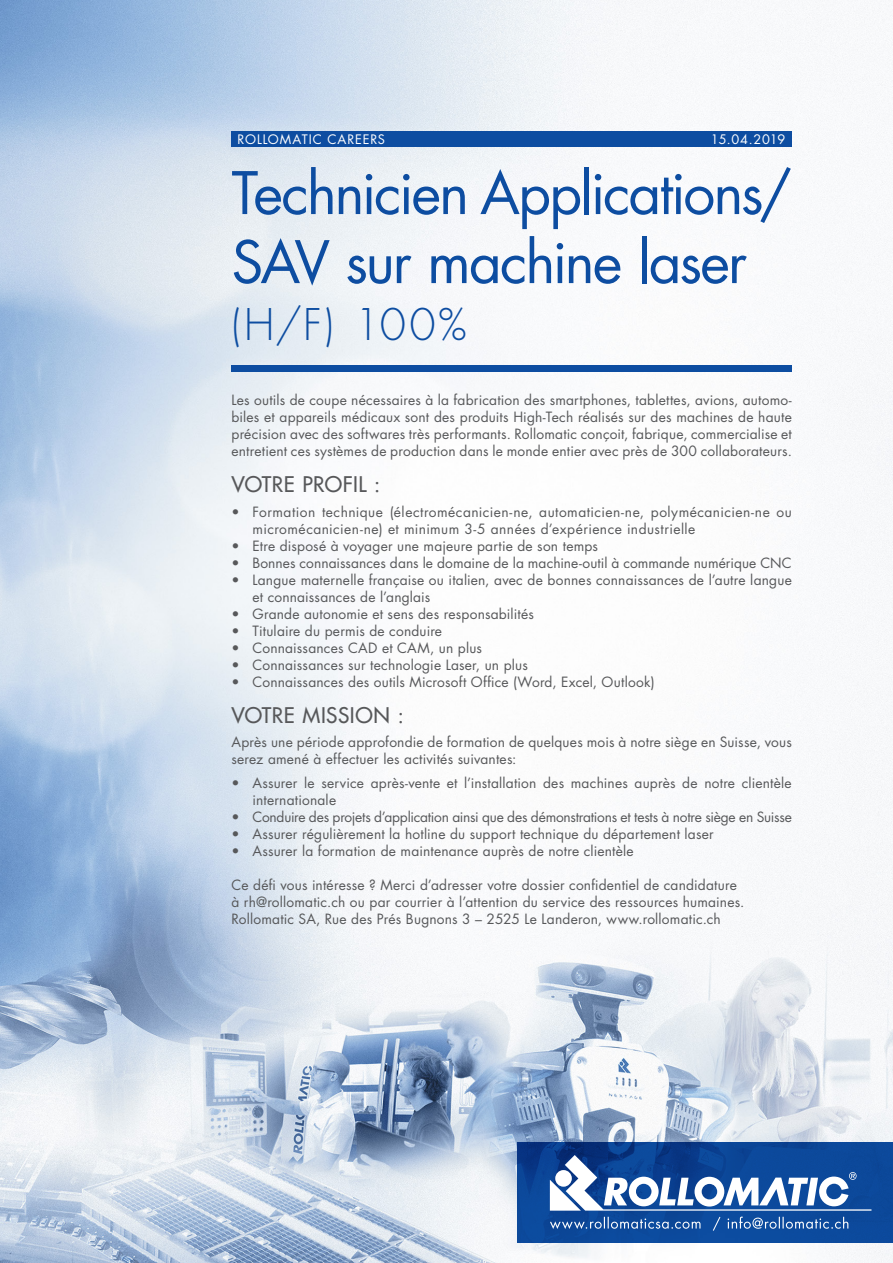
<style>
.page{position:relative;width:893px;height:1263px;background:#fff}
.page>*{position:absolute;margin:0;border:0;box-sizing:border-box;transform-origin:0 0}
.t1{font:57px/69px "Futura Std";letter-spacing:-.04em;color:#0d4da1}
.t2{font:300 42.45px "Futura Std";color:#0d4da1}
.t3{font:21px "Futura";letter-spacing:.02em;color:#57585a}
.t4{font:13.8px/17px "Futura Std";letter-spacing:.015em;color:#57585a}
.t5{font:13.8px/17px "Futura Std";letter-spacing:.035em;color:#57585a}
.t6{font:13.8px "Futura Std";letter-spacing:-.015em;color:#57585a}
.t7{font:12.75px "Futura Std";letter-spacing:.065em;color:#fff}
</style>
<div class="page">
<img style="left:0;top:0;width:893px;height:1263px">
<svg style="left:518px;top:1142px;width:375px;height:101px;background:#0a4496"></svg>
<svg style="left:550px;top:1155px;width:321px;height:76px"></svg>
<div style="left:231px;top:365px;width:561px;height:6px;background:#0d4da1"></div>
<div style="left:231px;top:131px;width:561px;height:15px;background:#0d4da1"></div>
<p class="t7" style="left:237px;top:131px;width:149px">ROLLOMATIC CAREERS</p>
<p class="t7" style="left:711px;top:131px;width:76px">15.04.2019</p>
<h1 class="t1" style="left:231px;top:159px;width:562px">Technicien Applications/<br>SAV sur machine laser</h1>
<h2 class="t2" style="left:231px;top:299px;width:237px">(H/F) 100%</h2>
<p class="t4" style="left:231px;top:392px;width:562px;text-align:justify">Les outils de coupe nécessaires à la fabrication des smartphones, tablettes, avions, automo&shy;biles et appareils médicaux sont des produits High-Tech réalisés sur des machines de haute précision avec des softwares très performants. Rollomatic conçoit, fabrique, commercialise et entretient ces systèmes de production dans le monde entier avec près de 300 collaborateurs.</p>
<h3 class="t3" style="left:231px;top:471px;width:150px">VOTRE PROFIL :</h3>
<p class="t5" style="left:252px;top:503px;width:541px;text-indent:-21px">• Formation technique (électromécanicien-ne, automaticien-ne, polymécanicien-ne ou micromécanicien-ne) et minimum 3-5 années d’expérience industrielle</p>
<p class="t4" style="left:231px;top:537px;width:368px">• Etre disposé à voyager une majeure partie de son temps</p>
<p class="t4" style="left:231px;top:554px;width:562px">• Bonnes connaissances dans le domaine de la machine-outil à commande numérique CNC</p>
<p class="t4" style="left:252px;top:571px;width:541px;text-indent:-21px">• Langue maternelle française ou italien, avec de bonnes connaissances de l’autre langue et connaissances de l’anglais</p>
<p class="t4" style="left:231px;top:605px;width:304px">• Grande autonomie et sens des responsabilités</p>
<p class="t4" style="left:231px;top:622px;width:212px">• Titulaire du permis de conduire</p>
<p class="t4" style="left:231px;top:639px;width:252px">• Connaissances CAD et CAM, un plus</p>
<p class="t4" style="left:231px;top:656px;width:298px">• Connaissances sur technologie Laser, un plus</p>
<p class="t4" style="left:231px;top:673px;width:425px">• Connaissances des outils Microsoft Office (Word, Excel, Outlook)</p>
<h3 class="t3" style="left:231px;top:701px;width:174px">VOTRE MISSION :</h3>
<p class="t4" style="left:231px;top:733px;width:562px">Après une période approfondie de formation de quelques mois à notre siège en Suisse, vous serez amené à effectuer les activités suivantes:</p>
<p class="t4" style="left:252px;top:775px;width:541px;text-indent:-21px">• Assurer le service après-vente et l’installation des machines auprès de notre clientèle internationale</p>
<p class="t6" style="left:231px;top:808px;width:562px">• Conduire des projets d’application ainsi que des démonstrations et tests à notre siège en Suisse</p>
<p class="t4" style="left:231px;top:826px;width:484px">• Assurer régulièrement la hotline du support technique du département laser</p>
<p class="t4" style="left:231px;top:843px;width:404px">• Assurer la formation de maintenance auprès de notre clientèle</p>
<p class="t4" style="left:231px;top:877px;width:514px">Ce défi vous intéresse ? Merci d’adresser votre dossier confidentiel de candidature à rh@rollomatic.ch ou par courrier à l’attention du service des ressources humaines.<br>Rollomatic SA, Rue des Prés Bugnons 3 – 2525 Le Landeron, www.rollomatic.ch</p>
</div>
